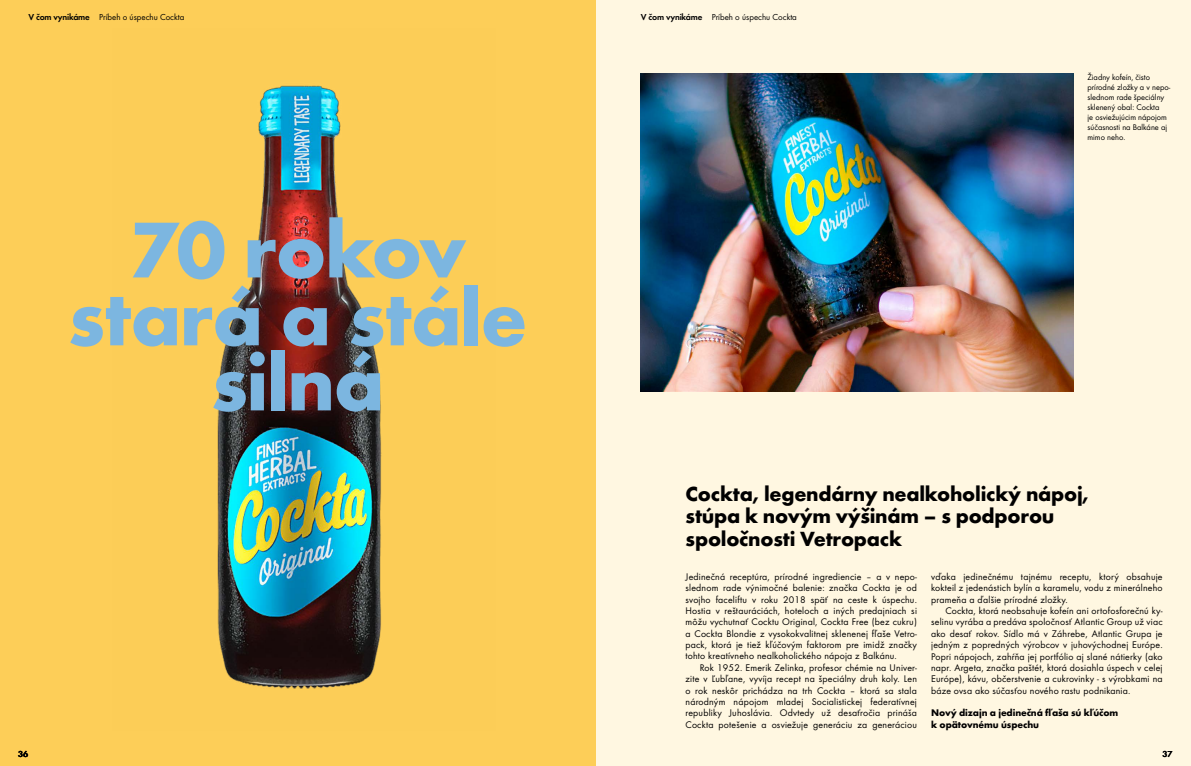
<style>
.page{position:relative;width:1191px;height:766px;background:#fff}
.page>*{position:absolute;margin:0;border:0;box-sizing:border-box;transform-origin:0 0}
.t1{font:700 82px/66.4px "Futura";letter-spacing:-.02em;color:#7cb6e0;text-align:center}
.t2{font:700 21.2px/22.7px "Futura";letter-spacing:-.01em;color:#000}
.t3{font:10px/11.3px "Futura Boo";letter-spacing:.02em;color:#000;text-align:justify}
.t4{font:700 10px/11.3px "Futura";letter-spacing:-.01em;color:#000}
.t5{font:9px "Futura Boo";color:#000}
.t6{font:9px "Futura Dem";letter-spacing:-.02em;color:#000}
.t7{font:8.5px/10px "Futura Boo";color:#000}
</style>
<div class="page">
<div style="left:595px;top:0;width:596px;height:765px;background:#fff7e1"></div>
<div style="left:0;top:0;width:595px;height:765px;background:#fdce58"></div>
<img style="left:217px;top:85px;width:165px;height:604px">
<img style="left:641px;top:73px;width:432px;height:318px">
<p class="t6" style="left:28px;top:11px;width:63px">V čom vynikáme</p>
<p class="t6" style="left:641px;top:11px;width:63px">V čom vynikáme</p>
<p class="t5" style="left:99px;top:11px;width:87px">Príbeh o úspechu Cockta</p>
<p class="t5" style="left:711px;top:11px;width:87px">Príbeh o úspechu Cockta</p>
<h1 class="t1" style="left:68px;top:215px;width:461px">70 rokov stará a stále silná</h1>
<p class="t7" style="left:1087px;top:72px;width:84px">Žiadny kofeín, čisto prírodné zložky a v nepo&shy;slednom rade špeciálny sklenený obal: Cockta<br>je osviežujúcim nápojom súčasnosti na Balkáne aj mimo neho.</p>
<h2 class="t2" style="left:685px;top:481px;width:405px">Cockta, legendárny nealkoholický nápoj, stúpa k novým výšinám – s podporou spoločnosti Vetropack</h2>
<p class="t3" style="left:685px;top:571px;width:233px">Jedinečná receptúra, prírodné ingrediencie – a v nepo&shy;slednom rade výnimočné balenie: značka Cockta je od svojho faceliftu v roku 2018 späť na ceste k úspechu.<br>Hostia v reštauráciách, hoteloch a iných predajniach si môžu vychutnať Cocktu Original, Cockta Free (bez cukru) a Cockta Blondie z vysokokvalitnej sklenenej fľaše Vetro&shy;pack, ktorá je tiež kľúčovým faktorom pre imidž značky tohto kreatívneho nealkoholického nápoja z Balkánu.</p>
<p class="t3" style="left:685px;top:661px;width:233px;text-indent:14px">Rok 1952. Emerik Zelinka, profesor chémie na Univer&shy;zite v Ľubľane, vyvíja recept na špeciálny druh koly. Len o rok neskôr prichádza na trh Cockta – ktorá sa stala národným nápojom mladej Socialistickej federatívnej republiky Juhoslávia. Odvtedy už desaťročia prináša Cockta potešenie a osviežuje generáciu za generáciou</p>
<p class="t3" style="left:931px;top:571px;width:233px">vďaka jedinečnému tajnému receptu, ktorý obsahuje kokteil z jedenástich bylín a karamelu, vodu z minerálneho prameňa a ďalšie prírodné zložky.</p>
<p class="t3" style="left:931px;top:605px;width:233px;text-indent:14px">Cockta, ktorá neobsahuje kofeín ani ortofosforečnú ky&shy;selinu vyrába a predáva spoločnosť Atlantic Group už viac ako desať rokov. Sídlo má v Záhrebe, Atlantic Grupa je jedným z popredných výrobcov v juhovýchodnej Európe.<br>Popri nápojoch, zahŕňa jej portfólio aj slané nátierky (ako napr. Argeta, značka paštét, ktorá dosiahla úspech v celej Európe), kávu, občerstvenie a cukrovinky - s výrobkami na báze ovsa ako súčasťou nového rastu podnikania.</p>
<p class="t4" style="left:931px;top:706px;width:189px">Nový dizajn a jedinečná fľaša sú kľúčom k opätovnému úspechu</p>
<p class="t6" style="left:18px;top:748px;width:12px">36</p>
<p class="t6" style="left:1162px;top:748px;width:12px">37</p>
</div>
